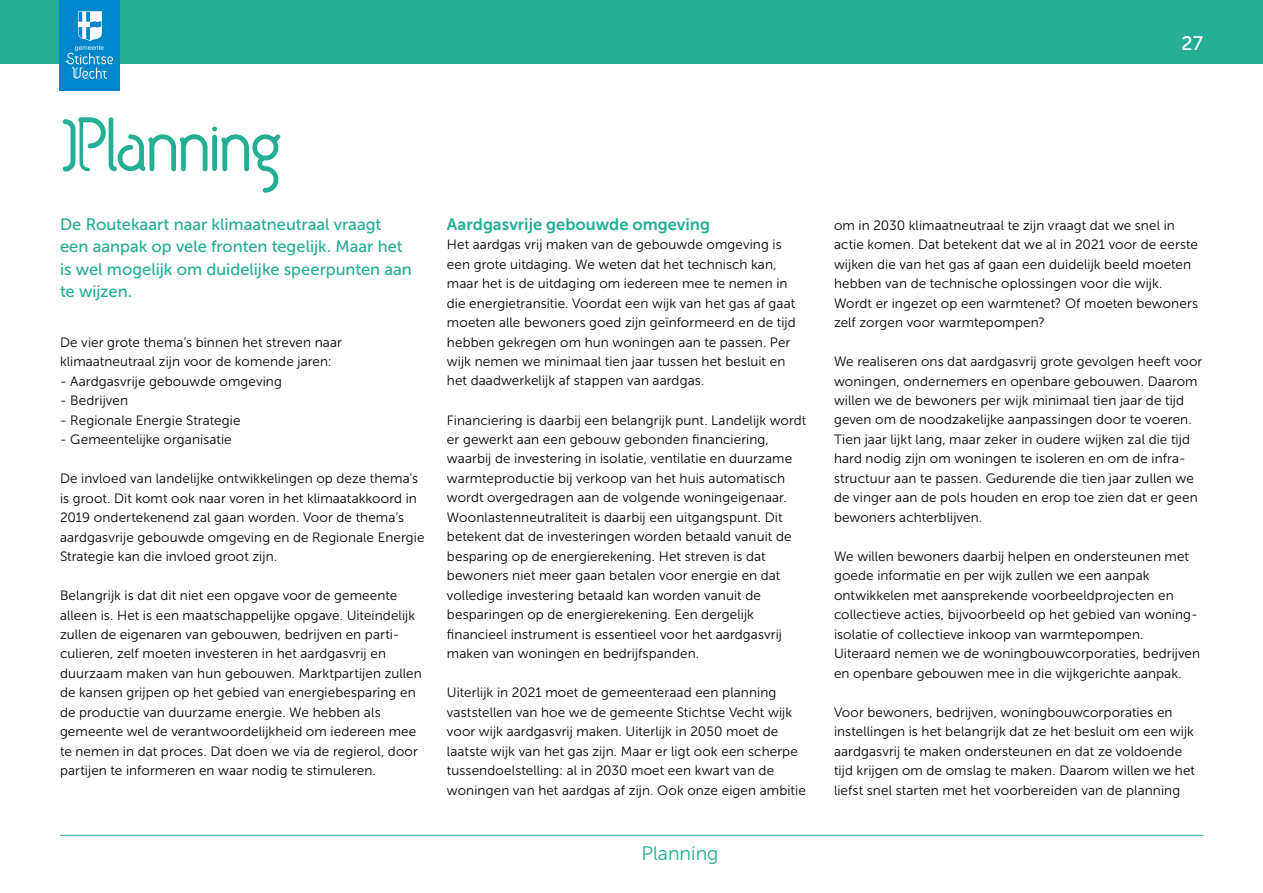
<style>
.page{position:relative;width:1263px;height:893px;background:#fff}
.page>*{position:absolute;margin:0;border:0;box-sizing:border-box;transform-origin:0 0}
.t1{font:75px "Stichtse Vecht";letter-spacing:-.02em;color:#24ae93}
.t2{font:19.5px "Museo Sans 300";color:#24ae93}
.t3{font:19.5px "Museo Sans 500";color:#fff}
.t4{font:16.5px/22.5px "Museo Sans 500";color:#24ae93}
.t5{font:16.5px "Museo Sans 700";color:#24ae93}
.t6{font:13.5px/19.5px "Museo Sans 300";letter-spacing:.005em;color:#000}
</style>
<div class="page">
<div style="left:0;top:0;width:1263px;height:64px;background:#24ae93"></div>
<hr style="left:60px;top:835px;width:1143px;height:1px;background:#24ae93">
<div style="left:60px;top:0;width:60px;height:90px;background:#0086cb"></div>
<svg style="left:66px;top:11px;width:47px;height:68px"></svg>
<h1 class="t1" style="left:60px;top:113px;width:223px">Planning</h1>
<p class="t4" style="left:60px;top:213px;width:353px">De Routekaart naar klimaatneutraal vraagt een aanpak op vele fronten tegelijk. Maar het is wel mogelijk om duidelijke speerpunten aan te wijzen.</p>
<p class="t6" style="left:60px;top:332px;width:283px">De vier grote thema’s binnen het streven naar klimaatneutraal zijn voor de komende jaren:</p>
<p class="t6" style="left:60px;top:371px;width:223px">- Aardgasvrije gebouwde omgeving</p>
<p class="t6" style="left:60px;top:391px;width:70px">- Bedrijven</p>
<p class="t6" style="left:60px;top:410px;width:182px">- Regionale Energie Strategie</p>
<p class="t6" style="left:60px;top:430px;width:173px">- Gemeentelijke organisatie</p>
<p class="t6" style="left:60px;top:469px;width:366px">De invloed van landelijke ontwikkelingen op deze thema’s is groot. Dit komt ook naar voren in het klimaatakkoord in 2019 ondertekenend zal gaan worden. Voor de thema’s aardgasvrije gebouwde omgeving en de Regionale Energie Strategie kan die invloed groot zijn.</p>
<p class="t6" style="left:60px;top:586px;width:363px">Belangrijk is dat dit niet een opgave voor de gemeente alleen is. Het is een maatschappelijke opgave. Uiteindelijk zullen de eigenaren van gebouwen, bedrijven en parti&shy;culieren, zelf moeten investeren in het aardgasvrij en duurzaam maken van hun gebouwen. Marktpartijen zullen de kansen grijpen op het gebied van energiebesparing en de productie van duurzame energie. We hebben als gemeente wel de verantwoordelijkheid om iedereen mee te nemen in dat proces. Dat doen we via de regierol, door partijen te informeren en waar nodig te stimuleren.</p>
<p class="t5" style="left:447px;top:215px;width:264px">Aardgasvrije gebouwde omgeving</p>
<p class="t6" style="left:447px;top:235px;width:350px">Het aardgas vrij maken van de gebouwde omgeving is een grote uitdaging. We weten dat het technisch kan, maar het is de uitdaging om iedereen mee te nemen in die energietransitie. Voordat een wijk van het gas af gaat moeten alle bewoners goed zijn geïnformeerd en de tijd hebben gekregen om hun woningen aan te passen. Per wijk nemen we minimaal tien jaar tussen het besluit en het daadwerkelijk af stappen van aardgas.</p>
<p class="t6" style="left:447px;top:410px;width:361px">Financiering is daarbij een belangrijk punt. Landelijk wordt er gewerkt aan een gebouw gebonden financiering, waarbij de investering in isolatie, ventilatie en duurzame warmteproductie bij verkoop van het huis automatisch wordt overgedragen aan de volgende woningeigenaar.<br>Woonlastenneutraliteit is daarbij een uitgangspunt. Dit betekent dat de investeringen worden betaald vanuit de besparing op de energierekening. Het streven is dat bewoners niet meer gaan betalen voor energie en dat volledige investering betaald kan worden vanuit de besparingen op de energierekening. Een dergelijk financieel instrument is essentieel voor het aardgasvrij maken van woningen en bedrijfspanden.</p>
<p class="t6" style="left:447px;top:683px;width:360px">Uiterlijk in 2021 moet de gemeenteraad een planning vaststellen van hoe we de gemeente Stichtse Vecht wijk voor wijk aardgasvrij maken. Uiterlijk in 2050 moet de laatste wijk van het gas zijn. Maar er ligt ook een scherpe tussendoelstelling: al in 2030 moet een kwart van de woningen van het aardgas af zijn. Ook onze eigen ambitie</p>
<h2 class="t2" style="left:641px;top:843px;width:79px">Planning</h2>
<h2 class="t3" style="left:1181px;top:33px;width:23px">27</h2>
<p class="t6" style="left:834px;top:215px;width:365px">om in 2030 klimaatneutraal te zijn vraagt dat we snel in actie komen. Dat betekent dat we al in 2021 voor de eerste wijken die van het gas af gaan een duidelijk beeld moeten hebben van de technische oplossingen voor die wijk.<br>Wordt er ingezet op een warmtenet? Of moeten bewoners zelf zorgen voor warmtepompen?</p>
<p class="t6" style="left:834px;top:352px;width:370px">We realiseren ons dat aardgasvrij grote gevolgen heeft voor woningen, ondernemers en openbare gebouwen. Daarom willen we de bewoners per wijk minimaal tien jaar de tijd geven om de noodzakelijke aanpassingen door te voeren.<br>Tien jaar lijkt lang, maar zeker in oudere wijken zal die tijd hard nodig zijn om woningen te isoleren en om de infra&shy;structuur aan te passen. Gedurende die tien jaar zullen we de vinger aan de pols houden en erop toe zien dat er geen bewoners achterblijven.</p>
<p class="t6" style="left:834px;top:547px;width:368px">We willen bewoners daarbij helpen en ondersteunen met goede informatie en per wijk zullen we een aanpak ontwikkelen met aansprekende voorbeeldprojecten en collectieve acties, bijvoorbeeld op het gebied van woning&shy;isolatie of collectieve inkoop van warmtepompen.<br>Uiteraard nemen we de woningbouwcorporaties, bedrijven en openbare gebouwen mee in die wijkgerichte aanpak.</p>
<p class="t6" style="left:834px;top:703px;width:362px">Voor bewoners, bedrijven, woningbouwcorporaties en instellingen is het belangrijk dat ze het besluit om een wijk aardgasvrij te maken ondersteunen en dat ze voldoende tijd krijgen om de omslag te maken. Daarom willen we het liefst snel starten met het voorbereiden van de planning</p>
</div>
